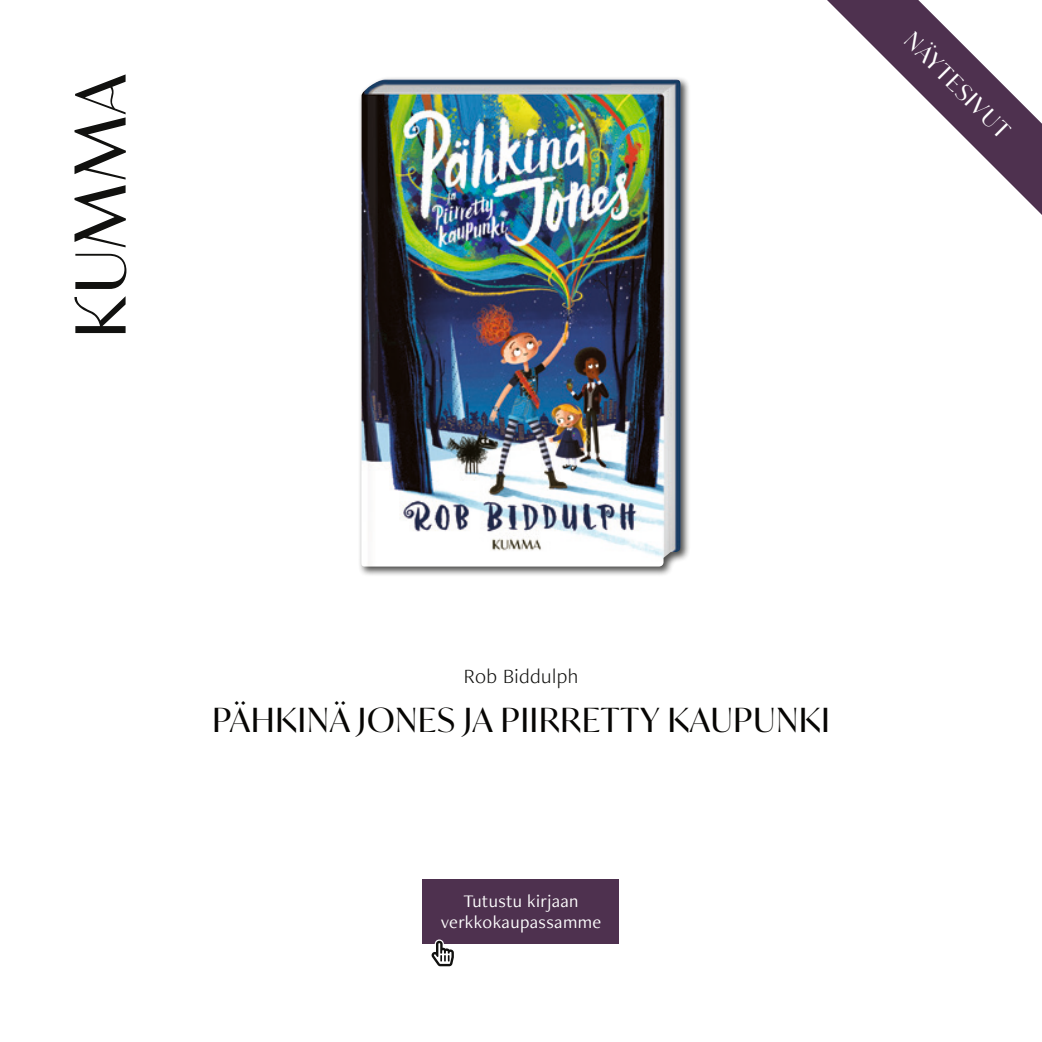
<style>
.page{position:relative;width:1042px;height:1042px;background:#fff}
.page>*{position:absolute;margin:0;border:0;box-sizing:border-box;transform-origin:0 0}
.t1{font:33.25px "Ivy Mode";letter-spacing:.03em;color:#060503}
.t2{font:22.75px "Ivy Mode";color:#fff}
.t3{font:300 21px "Freight Neo Pro";letter-spacing:.02em;color:#11110f}
.t4{font:18.38px/21px "Freight Neo Pro";letter-spacing:.02em;color:#fff;text-align:center}
</style>
<div class="page">
<svg style="left:827px;top:0;width:215px;height:215px"></svg>
<svg style="left:75px;top:254px;width:51px;height:35px"></svg>
<svg style="left:74px;top:296px;width:52px;height:37px"></svg>
<svg style="left:74px;top:74px;width:52px;height:173px"></svg>
<div style="left:358px;top:76px;width:332px;height:500px;background:#11110f;opacity:.75"></div>
<img style="left:361px;top:79px;width:319px;height:487px">
<div style="left:422px;top:879px;width:197px;height:64px;background:#4e314f"></div>
<svg style="left:428px;top:939px;width:29px;height:28px"></svg>
<p class="t2" style="left:919px;top:26px;width:139px;rotate:45deg">NÄYTESIVUT</p>
<p class="t3" style="left:464px;top:661px;width:116px">Rob Biddulph</p>
<p class="t1" style="left:212px;top:698px;width:619px">PÄHKINÄ JONES JA PIIRRETTY KAUPUNKI</p>
<p class="t4" style="left:441px;top:889px;width:162px">Tutustu kirjaan verkkokaupassamme</p>
</div>
